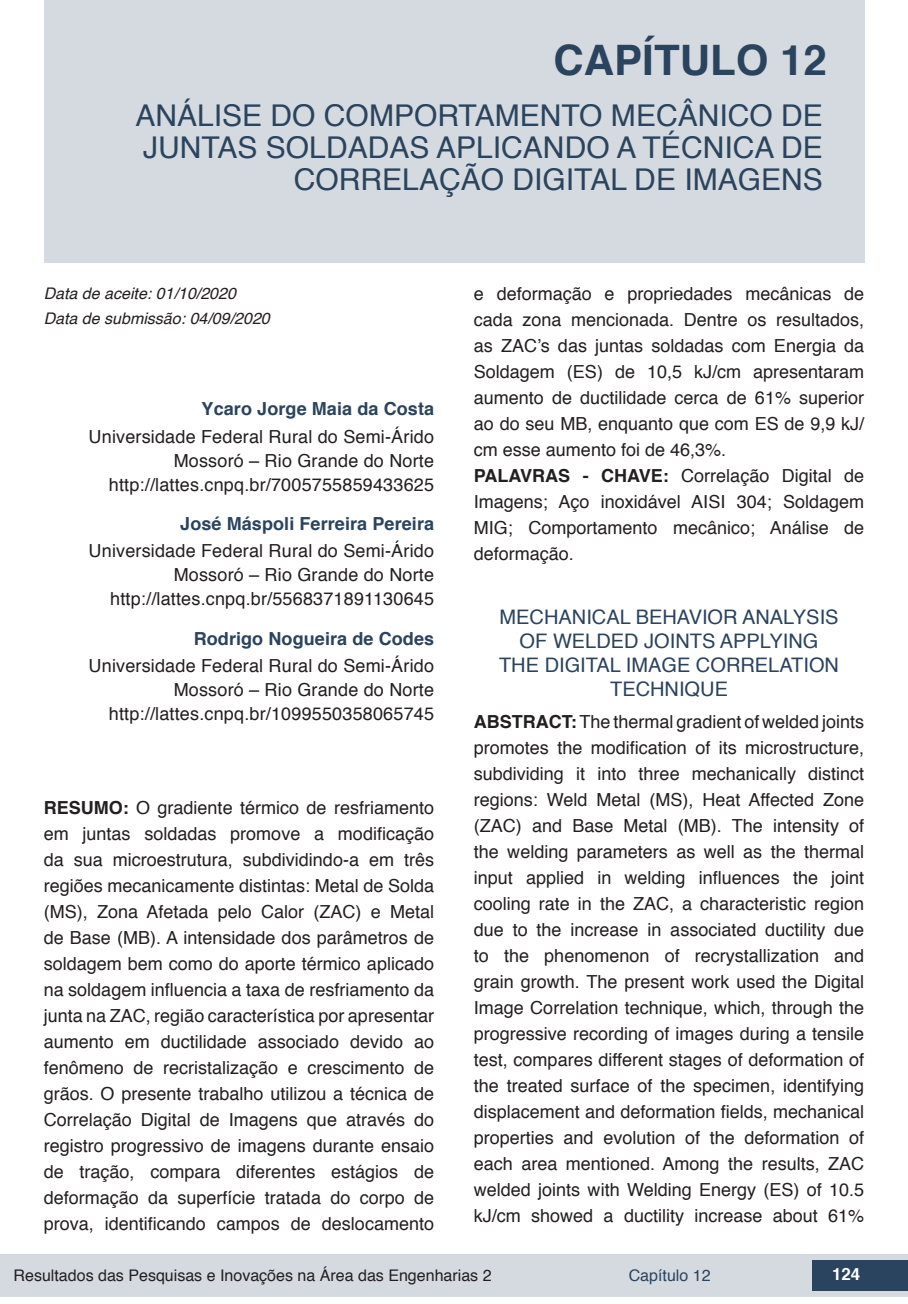
<style>
.page{position:relative;width:908px;height:1304px;background:#fff}
.page>*{position:absolute;margin:0;border:0;box-sizing:border-box;transform-origin:0 0}
.capítulos{font:700 42px "Helvetica";color:#2a435e}
.nome_artigos{font:30px/32px "Helvetica";color:#2a435e;text-align:right}
.título_Inglês{font:20px/24px "Helvetica";color:#2a435e;text-align:center}
.Resumos_e_PC_TXT{font:18px/26px "Helvetica";color:#231f20;text-align:justify}
.info_autores{font:18px "Helvetica";letter-spacing:.01em;color:#231f20}
.nome_autores{font:700 18px "Helvetica";letter-spacing:.005em;color:#2a435e}
.t1{font:700 16.8px "Helvetica";color:#fff}
.t2{font:16px "Helvetica";color:#231f20}
.data{font:italic 16px "Helvetica";color:#231f20}
.t3{font:16px "Helvetica";color:#2a435e}
.s1{font-weight:700}
</style>
<div class="page">
<div style="left:0;top:1254px;width:906px;height:43px;background:#d4dadf"></div>
<div style="left:812px;top:1261px;width:95px;height:30px;background:#2a435e"></div>
<div style="left:44px;top:0;width:819px;height:263px;background:#d4dadf"></div>
<p class="capítulos" style="left:553px;top:26px;width:275px">CAPÍTULO 12</p>
<p class="nome_artigos" style="left:135px;top:101px;width:688px">ANÁLISE DO COMPORTAMENTO MECÂNICO DE<br>JUNTAS SOLDADAS APLICANDO A TÉCNICA DE<br>CORRELAÇÃO DIGITAL DE IMAGENS</p>
<p class="data" style="left:44px;top:280px;width:194px">Data de aceite: 01/10/2020</p>
<p class="data" style="left:44px;top:306px;width:227px">Data de submissão: 04/09/2020</p>
<p class="nome_autores" style="left:201px;top:395px;width:234px">Ycaro Jorge Maia da Costa</p>
<p class="info_autores" style="left:89px;top:423px;width:347px">Universidade Federal Rural do Semi-Árido</p>
<p class="info_autores" style="left:174px;top:447px;width:262px">Mossoró – Rio Grande do Norte</p>
<p class="info_autores" style="left:109px;top:471px;width:326px">http://lattes.cnpq.br/7005755859433625</p>
<p class="nome_autores" style="left:180px;top:509px;width:255px">José Máspoli Ferreira Pereira</p>
<p class="info_autores" style="left:89px;top:537px;width:347px">Universidade Federal Rural do Semi-Árido</p>
<p class="info_autores" style="left:174px;top:561px;width:262px">Mossoró – Rio Grande do Norte</p>
<p class="info_autores" style="left:110px;top:585px;width:325px">http://lattes.cnpq.br/5568371891130645</p>
<p class="nome_autores" style="left:194px;top:624px;width:242px">Rodrigo Nogueira de Codes</p>
<p class="info_autores" style="left:89px;top:652px;width:347px">Universidade Federal Rural do Semi-Árido</p>
<p class="info_autores" style="left:174px;top:676px;width:262px">Mossoró – Rio Grande do Norte</p>
<p class="info_autores" style="left:109px;top:700px;width:326px">http://lattes.cnpq.br/1099550358065745</p>
<p class="Resumos_e_PC_TXT" style="left:44px;top:795px;width:392px"><span class="s1">RESUMO:</span> O gradiente térmico de resfriamento em juntas soldadas promove a modificação da sua microestrutura, subdividindo-a em três regiões mecanicamente distintas: Metal de Solda (MS), Zona Afetada pelo Calor (ZAC) e Metal de Base (MB). A intensidade dos parâmetros de soldagem bem como do aporte térmico aplicado na soldagem influencia a taxa de resfriamento da junta na ZAC, região característica por apresentar aumento em ductilidade associado devido ao fenômeno de recristalização e crescimento de grãos. O presente trabalho utilizou a técnica de Correlação Digital de Imagens que através do registro progressivo de imagens durante ensaio de tração, compara diferentes estágios de deformação da superfície tratada do corpo de prova, identificando campos de deslocamento</p>
<p class="Resumos_e_PC_TXT" style="left:473px;top:281px;width:392px">e deformação e propriedades mecânicas de cada zona mencionada. Dentre os resultados, as ZAC’s das juntas soldadas com Energia da Soldagem (ES) de 10,5 kJ/cm apresentaram aumento de ductilidade cerca de 61% superior ao do seu MB, enquanto que com ES de 9,9 kJ/ cm esse aumento foi de 46,3%.</p>
<p class="Resumos_e_PC_TXT" style="left:473px;top:463px;width:392px"><span class="s1">PALAVRAS - CHAVE:</span> Correlação Digital de Imagens; Aço inoxidável AISI 304; Soldagem MIG; Comportamento mecânico; Análise de deformação.</p>
<p class="título_Inglês" style="left:499px;top:606px;width:341px">MECHANICAL BEHAVIOR ANALYSIS<br>OF WELDED JOINTS APPLYING<br>THE DIGITAL IMAGE CORRELATION<br>TECHNIQUE</p>
<p class="Resumos_e_PC_TXT" style="left:473px;top:709px;width:392px"><span class="s1">ABSTRACT:</span> The thermal gradient of welded joints promotes the modification of its microstructure, subdividing it into three mechanically distinct regions: Weld Metal (MS), Heat Affected Zone (ZAC) and Base Metal (MB). The intensity of the welding parameters as well as the thermal input applied in welding influences the joint cooling rate in the ZAC, a characteristic region due to the increase in associated ductility due to the phenomenon of recrystallization and grain growth. The present work used the Digital Image Correlation technique, which, through the progressive recording of images during a tensile test, compares different stages of deformation of the treated surface of the specimen, identifying displacement and deformation fields, mechanical properties and evolution of the deformation of each area mentioned. Among the results, ZAC welded joints with Welding Energy (ES) of 10.5 kJ/cm showed a ductility increase about 61%</p>
<p class="t2" style="left:14px;top:1263px;width:479px">Resultados das Pesquisas e Inovações na Área das Engenharias 2</p>
<p class="t3" style="left:628px;top:1263px;width:83px">Capítulo 12</p>
<p class="t1" style="left:831px;top:1261px;width:30px">124</p>
</div>
